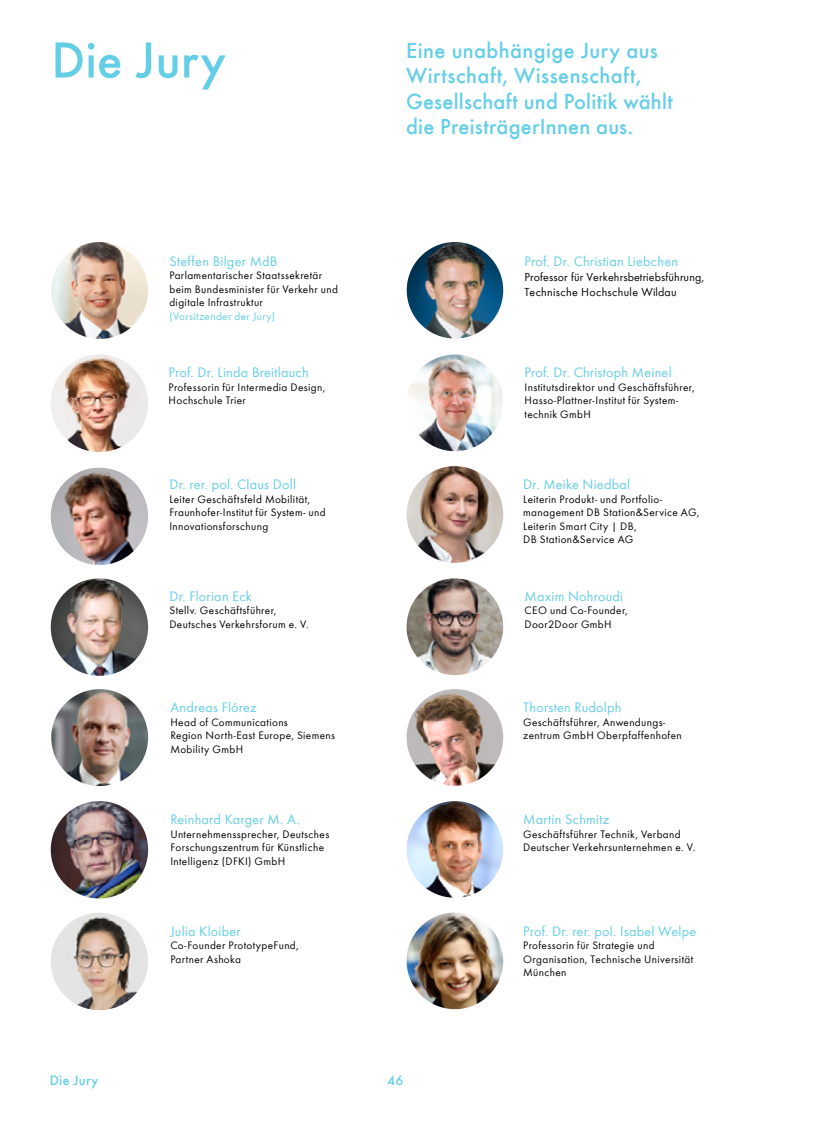
<style>
.page{position:relative;width:825px;height:1123px;background:#fff}
.page>*{position:absolute;margin:0;border:0;box-sizing:border-box;transform-origin:0 0}
.t1{font:500 52.5px "Futura T";letter-spacing:.005em;color:#64cee7}
._13_medium_blau{font:500 22.5px/25.5px "Futura T";letter-spacing:.015em;color:#64cee7}
._9_5_medium_blau{font:14.25px "Futura T";letter-spacing:.015em;color:#64cee7}
.t2{font:500 14.25px "Futura T";letter-spacing:.02em;color:#64cee7}
.t3{font:12px "Futura T";letter-spacing:.01em;color:#000}
._7_5_book_schwarz{font:11.25px/13.5px "Futura T";letter-spacing:.035em;color:#000}
._7_5_book_schwarz-2{font:11.25px "Futura T";letter-spacing:.035em;color:#64cee7}
</style>
<div class="page">
<img style="left:51px;top:242px;width:97px;height:97px;border-radius:48px">
<img style="left:51px;top:689px;width:97px;height:97px;border-radius:48px">
<img style="left:407px;top:354px;width:96px;height:97px;border-radius:48px">
<img style="left:51px;top:467px;width:97px;height:98px">
<img style="left:407px;top:578px;width:96px;height:97px">
<img style="left:51px;top:913px;width:97px;height:97px">
<img style="left:51px;top:354px;width:97px;height:98px;border-radius:49px">
<img style="left:407px;top:466px;width:96px;height:97px;border-radius:48px">
<img style="left:51px;top:801px;width:97px;height:97px">
<img style="left:407px;top:801px;width:96px;height:96px;border-radius:48px">
<img style="left:51px;top:578px;width:97px;height:98px;border-radius:49px">
<img style="left:407px;top:689px;width:96px;height:96px;border-radius:48px">
<img style="left:407px;top:242px;width:96px;height:96px;border-radius:48px">
<img style="left:407px;top:912px;width:96px;height:97px">
<h1 class="t1" style="left:51px;top:29px;width:176px">Die Jury</h1>
<p class="_13_medium_blau" style="left:406px;top:37px;width:268px">Eine unabhängige Jury aus<br>Wirtschaft, Wissenschaft,<br>Gesellschaft und Politik wählt die PreisträgerInnen aus.</p>
<p class="t2" style="left:50px;top:1071px;width:50px">Die Jury</p>
<p class="_9_5_medium_blau" style="left:169px;top:253px;width:110px">Steffen Bilger MdB</p>
<p class="_7_5_book_schwarz" style="left:169px;top:269px;width:154px">Parlamentarischer Staatssekretär</p>
<p class="_7_5_book_schwarz" style="left:169px;top:282px;width:170px">beim Bundesminister für Verkehr und digitale Infrastruktur</p>
<p class="_7_5_book_schwarz-2" style="left:169px;top:310px;width:107px">(Vorsitzender der Jury)</p>
<p class="_9_5_medium_blau" style="left:169px;top:365px;width:142px">Prof. Dr. Linda Breitlauch</p>
<p class="_7_5_book_schwarz" style="left:169px;top:380px;width:158px">Professorin für Intermedia Design,</p>
<p class="_7_5_book_schwarz" style="left:169px;top:394px;width:79px">Hochschule Trier</p>
<p class="_9_5_medium_blau" style="left:169px;top:476px;width:128px">Dr. rer. pol. Claus Doll</p>
<p class="_7_5_book_schwarz" style="left:169px;top:492px;width:158px">Leiter Geschäftsfeld Mobilität,<br>Fraunhofer-Institut für System- und<br>Innovationsforschung</p>
<p class="_9_5_medium_blau" style="left:169px;top:588px;width:84px">Dr. Florian Eck</p>
<p class="_7_5_book_schwarz" style="left:169px;top:604px;width:108px">Stellv. Geschäftsführer,</p>
<p class="_7_5_book_schwarz" style="left:169px;top:617px;width:141px">Deutsches Verkehrsforum e. V.</p>
<p class="_9_5_medium_blau" style="left:170px;top:699px;width:88px">Andreas Flórez</p>
<p class="_7_5_book_schwarz" style="left:170px;top:715px;width:119px">Head of Communications</p>
<p class="_7_5_book_schwarz" style="left:170px;top:729px;width:166px">Region North-East Europe, Siemens</p>
<p class="_7_5_book_schwarz" style="left:170px;top:742px;width:74px">Mobility GmbH</p>
<p class="_9_5_medium_blau" style="left:170px;top:811px;width:131px">Reinhard Karger M. A.</p>
<p class="_7_5_book_schwarz" style="left:170px;top:827px;width:160px">Unternehmenssprecher, Deutsches</p>
<p class="_7_5_book_schwarz" style="left:170px;top:840px;width:155px">Forschungszentrum für Künstliche</p>
<p class="_7_5_book_schwarz" style="left:170px;top:854px;width:116px">Intelligenz (DFKI) GmbH</p>
<p class="_9_5_medium_blau" style="left:170px;top:923px;width:72px">Julia Kloiber</p>
<p class="_7_5_book_schwarz" style="left:170px;top:938px;width:130px">Co-Founder PrototypeFund,</p>
<p class="_7_5_book_schwarz" style="left:170px;top:952px;width:72px">Partner Ashoka</p>
<p class="t2" style="left:387px;top:1071px;width:18px">46</p>
<p class="_9_5_medium_blau" style="left:524px;top:253px;width:155px">Prof. Dr. Christian Liebchen</p>
<p class="t3" style="left:524px;top:270px;width:181px">Professor für Verkehrsbetriebsführung,</p>
<p class="t3" style="left:524px;top:285px;width:154px">Technische Hochschule Wildau</p>
<p class="_9_5_medium_blau" style="left:524px;top:365px;width:149px">Prof. Dr. Christoph Meinel</p>
<p class="_7_5_book_schwarz" style="left:524px;top:380px;width:171px">Institutsdirektor und Geschäftsführer,</p>
<p class="_7_5_book_schwarz" style="left:524px;top:394px;width:155px">Hasso-Plattner-Institut für System&shy;technik GmbH</p>
<p class="_9_5_medium_blau" style="left:523px;top:476px;width:108px">Dr. Meike Niedbal</p>
<p class="_7_5_book_schwarz" style="left:523px;top:492px;width:177px">Leiterin Produkt- und Portfolio&shy;management DB Station&amp;Service AG,</p>
<p class="_7_5_book_schwarz" style="left:523px;top:519px;width:115px">Leiterin Smart City | DB,</p>
<p class="_7_5_book_schwarz" style="left:523px;top:532px;width:112px">DB Station&amp;Service AG</p>
<p class="_9_5_medium_blau" style="left:524px;top:588px;width:100px">Maxim Nohroudi</p>
<p class="_7_5_book_schwarz" style="left:524px;top:604px;width:105px">CEO und Co-Founder,</p>
<p class="_7_5_book_schwarz" style="left:524px;top:617px;width:89px">Door2Door GmbH</p>
<p class="_9_5_medium_blau" style="left:523px;top:699px;width:100px">Thorsten Rudolph</p>
<p class="_7_5_book_schwarz" style="left:523px;top:715px;width:144px">Geschäftsführer, Anwendungs-</p>
<p class="_7_5_book_schwarz" style="left:523px;top:729px;width:160px">zentrum GmbH Oberpfaffenhofen</p>
<p class="_9_5_medium_blau" style="left:523px;top:811px;width:88px">Martin Schmitz</p>
<p class="_7_5_book_schwarz" style="left:523px;top:827px;width:159px">Geschäftsführer Technik, Verband</p>
<p class="_7_5_book_schwarz" style="left:523px;top:840px;width:174px">Deutscher Verkehrsunternehmen e. V.</p>
<p class="_9_5_medium_blau" style="left:523px;top:923px;width:175px">Prof. Dr. rer. pol. Isabel Welpe</p>
<p class="_7_5_book_schwarz" style="left:523px;top:938px;width:133px">Professorin für Strategie und</p>
<p class="_7_5_book_schwarz" style="left:523px;top:952px;width:172px">Organisation, Technische Universität</p>
<p class="_7_5_book_schwarz" style="left:523px;top:965px;width:45px">München</p>
</div>
